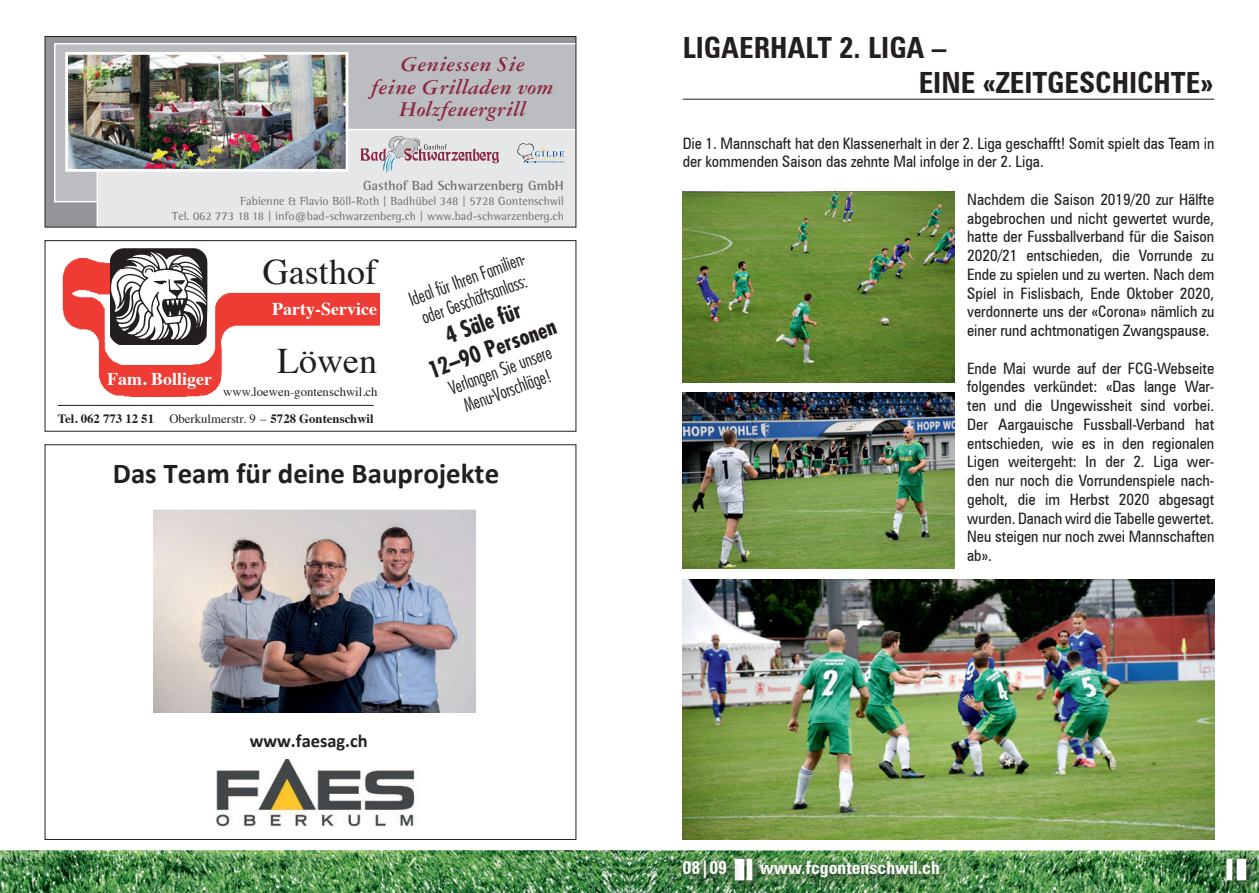
<style>
.page{position:relative;width:1259px;height:893px;background:#fff}
.page>*{position:absolute;margin:0;border:0;box-sizing:border-box;transform-origin:0 0}
.t1{font:36px "Times";color:#231f20}
.t2{font:700 condensed 29.25px/35.1px "Zurich BT";color:#231f20}
.t3{font:700 28.8px "Calibri";color:#231f20}
.t4{font:italic 700 22.5px/22.5px "Garamond 3 LT Std";color:#8b2641;text-align:center}
.t5{font:700 condensed 22.5px/27px "Futura Std";color:#231f20;text-align:center}
.t6{font:700 18.45px "Calibri";color:#231f20}
.t7{font:300 condensed 18px/21.6px "Futura Std";color:#231f20;text-align:center}
.t8{font:700 condensed 18px "Zurich BT";color:#fff}
.t9{font:700 18px "Times";color:#fff}
.t10{font:condensed 15.75px/18.8px "Zurich BT";color:#231f20;text-align:justify}
.t11{font:700 13.5px "Rotis Semi Serif";color:#6c6d70}
.t12{font:700 12.75px "Times";color:#231f20}
.t13{font:12.75px "Times";color:#231f20}
.t14{font:12px/15px "Rotis Semi Serif";color:#6c6d70;text-align:right}
.s1{font-weight:400}
</style>
<div class="page">
<img style="left:0;top:850px;width:1215px;height:43px">
<div style="left:723px;top:848px;width:46px;height:45px;background:#231f20;opacity:.93"></div>
<div style="left:735px;top:859px;width:9px;height:21px;background:#f8f9f7"></div>
<svg style="left:746px;top:859px;width:4px;height:21px"></svg>
<div style="left:750px;top:851px;width:205px;height:42px;background:#231f20;opacity:.93"></div>
<div style="left:672px;top:851px;width:71px;height:42px;background:#231f20;opacity:.93"></div>
<div style="left:1215px;top:848px;width:44px;height:45px;background:#231f20;opacity:.93"></div>
<div style="left:1236px;top:859px;width:10px;height:21px;background:#fff;border:1px solid #fff"></div>
<svg style="left:1226px;top:859px;width:6px;height:21px"></svg>
<hr style="left:682px;top:99px;width:532px;height:1px;background:#231f20">
<img style="left:682px;top:580px;width:532px;height:260px">
<img style="left:682px;top:191px;width:272px;height:191px">
<img style="left:682px;top:392px;width:272px;height:176px">
<img style="left:62px;top:259px;width:317px;height:137px">
<hr style="left:58px;top:405px;width:316px;height:1px;background:#231f20">
<img style="left:110px;top:248px;width:97px;height:97px">
<div style="left:45px;top:240px;width:531px;height:192px;border:1px solid #231f20"></div>
<img style="left:154px;top:510px;width:322px;height:203px">
<img style="left:216px;top:759px;width:199px;height:68px">
<div style="left:102px;top:450px;width:416px;height:60px;border:1px solid #fff"></div>
<div style="left:45px;top:37px;width:531px;height:190px;background:#939598"></div>
<svg style="left:54px;top:43px;width:520px;height:159px;background:#bfc0c3"></svg>
<div style="left:97px;top:129px;width:477px;height:96px;background:#e6e7e9"></div>
<img style="left:69px;top:56px;width:275px;height:112px">
<div style="left:65px;top:52px;width:283px;height:120px;border:3px solid #fff"></div>
<svg style="left:360px;top:136px;width:139px;height:36px;background:#d3c8ce"></svg>
<svg style="left:517px;top:143px;width:47px;height:20px"></svg>
<div style="left:45px;top:36px;width:531px;height:191px;border:1px solid #231f20"></div>
<svg style="left:324px;top:190px;width:29px;height:38px"></svg>
<svg style="left:328px;top:259px;width:51px;height:32px"></svg>
<svg style="left:326px;top:300px;width:42px;height:47px"></svg>
<svg style="left:326px;top:357px;width:53px;height:39px"></svg>
<svg style="left:326px;top:430px;width:86px;height:22px"></svg>
<svg style="left:102px;top:470px;width:416px;height:28px"></svg>
<h3 class="t4" style="left:371px;top:53px;width:184px">Geniessen Sie<br>feine Grilladen vom<br>Holzfeuergrill</h3>
<p class="t11" style="left:363px;top:177px;width:202px">Gasthof Bad Schwarzenberg GmbH</p>
<p class="t14" style="left:172px;top:193px;width:393px">Fabienne &amp; Flavio Böll-Roth | Badhübel 348 | 5728 Gontenschwil<br>Tel. 062 773 18 18 | info@bad-schwarzenberg.ch | www.bad-schwarzenberg.ch</p>
<h1 class="t1" style="left:263px;top:238px;width:115px">Gasthof</h1>
<p class="t9" style="left:272px;top:292px;width:106px">Party-Service</p>
<p class="t9" style="left:107px;top:362px;width:106px">Fam. Bolliger</p>
<h1 class="t1" style="left:277px;top:327px;width:101px">Löwen</h1>
<p class="t13" style="left:223px;top:379px;width:156px">www.loewen-gontenschwil.ch</p>
<p class="t12" style="left:58px;top:406px;width:317px">Tel. 062 773 12 51 <span class="s1">Oberkulmerstr. 9 –</span> 5728 Gontenschwil</p>
<p class="t7" style="left:406px;top:289px;width:130px;rotate:-20deg">Ideal für Ihren Familien&shy;oder Geschäftsanlass:</p>
<h3 class="t5" style="left:415px;top:333px;width:135px;rotate:-20deg">4 Säle für<br>12–90 Personen</h3>
<p class="t7" style="left:446px;top:378px;width:109px;rotate:-20deg">Verlangen Sie unsere<br>Menu-Vorschläge!</p>
<h3 class="t3" style="left:113px;top:453px;width:388px">Das Team für deine Bauprojekte</h3>
<p class="t6" style="left:250px;top:728px;width:119px">www.faesag.ch</p>
<h2 class="t2" style="left:918px;top:30px;width:297px;text-indent:-236px">LIGAERHALT 2. LIGA –<br>EINE «ZEITGESCHICHTE»</h2>
<p class="t10" style="left:682px;top:134px;width:533px">Die 1. Mannschaft hat den Klassenerhalt in der 2. Liga geschafft! Somit spielt das Team in der kommenden Saison das zehnte Mal infolge in der 2. Liga.</p>
<p class="t10" style="left:967px;top:190px;width:249px">Nachdem die Saison 2019/20 zur Hälfte abgebrochen und nicht gewertet wurde, hatte der Fussballverband für die Saison 2020/21 entschieden, die Vorrunde zu Ende zu spielen und zu werten. Nach dem Spiel in Fislisbach, Ende Oktober 2020, verdonnerte uns der «Corona» nämlich zu einer rund achtmonatigen Zwangspause.</p>
<p class="t10" style="left:967px;top:359px;width:249px">Ende Mai wurde auf der FCG-Webseite folgendes verkündet: «Das lange War&shy;ten und die Ungewissheit sind vorbei.<br>Der Aargauische Fussball-Verband hat entschieden, wie es in den regionalen Ligen weitergeht: In der 2. Liga wer&shy;den nur noch die Vorrundenspiele nach&shy;geholt, die im Herbst 2020 abgesagt wurden. Danach wird die Tabelle gewertet.<br>Neu steigen nur noch zwei Mannschaften ab».</p>
<p class="t8" style="left:682px;top:857px;width:46px">08|09</p>
<p class="t8" style="left:760px;top:857px;width:182px">www.fcgontenschwil.ch</p>
</div>
